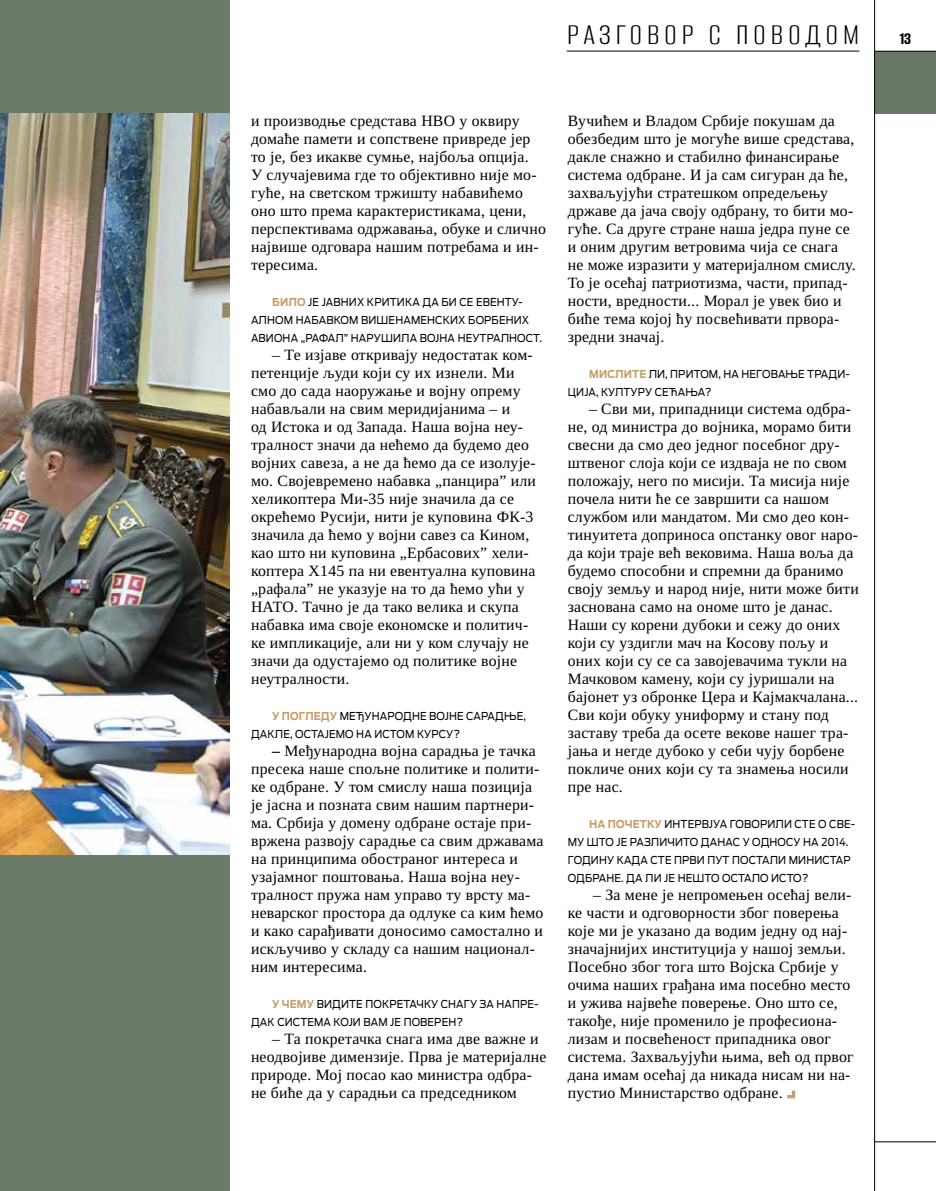
<style>
.page{position:relative;width:936px;height:1191px;background:#fff}
.page>*{position:absolute;margin:0;border:0;box-sizing:border-box;transform-origin:0 0}
.t1{font:100 31.5px "Alumni Sans";letter-spacing:.14em;color:#000}
.t2{font:100 18px "Alumni Sans";color:#000}
.t3{font:15.75px/18px "Tinos";letter-spacing:.015em;color:#000}
.t4{font:10.8px/18px "Ford Antenna";letter-spacing:.015em;color:#000;scale:.93 1}
.s1{font-weight:700;color:#c79d68}
.s2{font-weight:700}
</style>
<div class="page">
<div style="left:874px;top:51px;width:61px;height:63px;background:#687865"></div>
<div style="left:0;top:0;width:230px;height:1191px;background:#6b7b69"></div>
<svg style="left:787px;top:1090px;width:8px;height:8px"></svg>
<img style="left:0;top:114px;width:230px;height:741px">
<hr style="left:874px;top:51px;width:61px;height:1px;background:#000">
<hr style="left:874px;top:0;width:1px;height:1191px;background:#000">
<hr style="left:874px;top:1141px;width:61px;height:1px;background:#000">
<hr style="left:566px;top:51px;width:293px;height:1px;background:#000">
<h1 class="t1" style="left:566px;top:19px;width:294px">РАЗГОВОР С ПОВОДОМ</h1>
<p class="t2" style="left:899px;top:30px;width:13px">13</p>
<p class="t3" style="left:251px;top:112px;width:296px">и производње средстава НВО у оквиру домаће памети и сопствене привреде јер то је, без икакве сумње, најбоља опција.<br>У случајевима где то објективно није мо&shy;гуће, на светском тржишту набавићемо оно што према карактеристикама, цени, перспективама одржавања, обуке и слично највише одговара нашим потребама и ин&shy;тересима.</p>
<p class="t4" style="left:251px;top:292px;width:314px;text-indent:21px"><span class="s1">БИЛО</span> ЈЕ ЈАВНИХ КРИТИКА ДА БИ СЕ ЕВЕНТУ-<br>АЛНОМ НАБАВКОМ ВИШЕНАМЕНСКИХ БОРБЕНИХ<br>АВИОНА „РАФАЛ” НАРУШИЛА ВОЈНА НЕУТРАЛНОСТ.</p>
<p class="t3" style="left:251px;top:346px;width:286px;text-indent:21px">– Те изјаве откривају недостатак ком&shy;петенције људи који су их изнели. Ми смо до сада наоружање и војну опрему набављали на свим меридијанима – и<br>од Истока и од Запада. Наша војна неу&shy;тралност значи да нећемо да будемо део војних савеза, а не да ћемо да се изолује&shy;мо. Својевремено набавка „панцира” или хеликоптера Ми-35 није значила да се окрећемо Русији, нити је куповина ФК-3 значила да ћемо у војни савез са Кином, као што ни куповина „Ербасових” хели&shy;коптера Х145 па ни евентуална куповина „рафала” не указује на то да ћемо ући у НАТО. Тачно је да тако велика и скупа набавка има своје економске и политич&shy;ке импликације, али ни у ком случају не значи да одустајемо од политике војне неутралности.</p>
<p class="t4" style="left:251px;top:706px;width:297px;text-indent:21px"><span class="s1">У ПОГЛЕДУ</span> МЕЂУНАРОДНЕ ВОЈНЕ САРАДЊЕ,<br>ДАКЛЕ, ОСТАЈЕМО НА ИСТОМ КУРСУ?</p>
<p class="t3" style="left:251px;top:742px;width:294px;text-indent:21px"><span class="s2">–</span> Међународна војна сарадња је тачка пресека наше спољне политике и полити&shy;ке одбране. У том смислу наша позиција је јасна и позната свим нашим партнери&shy;ма. Србија у домену одбране остаје при&shy;вржена развоју сарадње са свим државама на принципима обостраног интереса и узајамног поштовања. Наша војна неу&shy;тралност пружа нам управо ту врсту ма&shy;неварског простора да одлуке са ким ћемо и како сарађивати доносимо самостално и искључиво у складу са нашим национал&shy;ним интересима.</p>
<p class="t4" style="left:251px;top:994px;width:311px;text-indent:21px"><span class="s1">У ЧЕМУ</span> ВИДИТЕ ПОКРЕТАЧКУ СНАГУ ЗА НАПРЕ-<br>ДАК СИСТЕМА КОЈИ ВАМ ЈЕ ПОВЕРЕН?</p>
<p class="t3" style="left:251px;top:1030px;width:297px;text-indent:21px">– Та покретачка снага има две важне и неодвојиве димензије. Прва је материјалне природе. Мој посао као министра одбра&shy;не биће да у сарадњи са председником</p>
<p class="t3" style="left:567px;top:112px;width:289px">Вучићем и Владом Србије покушам да обезбедим што је могуће више средстава, дакле снажно и стабилно финансирање система одбране. И ја сам сигуран да ће, захваљујући стратешком опредељењу државе да јача своју одбрану, то бити мо&shy;гуће. Са друге стране наша једра пуне се и оним другим ветровима чија се снага не може изразити у материјалном смислу.<br>То је осећај патриотизма, части, припад&shy;ности, вредности... Морал је увек био и биће тема којој ћу посвећивати првора&shy;зредни значај.</p>
<p class="t4" style="left:567px;top:364px;width:305px;text-indent:21px"><span class="s1">МИСЛИТЕ</span> ЛИ, ПРИТОМ, НА НЕГОВАЊЕ ТРАДИ-<br>ЦИЈА, КУЛТУРУ СЕЋАЊА?</p>
<p class="t3" style="left:567px;top:400px;width:292px;text-indent:21px">– Сви ми, припадници система одбра&shy;не, од министра до војника, морамо бити свесни да смо део једног посебног дру&shy;штвеног слоја који се издваја не по свом положају, него по мисији. Та мисија није почела нити ће се завршити са нашом службом или мандатом. Ми смо део кон&shy;тинуитета доприноса опстанку овог наро&shy;да који траје већ вековима. Наша воља да будемо способни и спремни да бранимо своју земљу и народ није, нити може бити заснована само на ономе што је данас.<br>Наши су корени дубоки и сежу до оних који су уздигли мач на Косову пољу и оних који су се са завојевачима тукли на Мачковом камену, који су јуришали на бајонет уз обронке Цера и Кајмакчалана...<br>Сви који обуку униформу и стану под заставу треба да осете векове нашег тра&shy;јања и негде дубоко у себи чују борбене покличе оних који су та знамења носили пре нас.</p>
<p class="t4" style="left:567px;top:814px;width:310px;text-indent:21px"><span class="s1">НА ПОЧЕТКУ</span> ИНТЕРВЈУА ГОВОРИЛИ СТЕ О СВЕ-МУ ШТО ЈЕ РАЗЛИЧИТО ДАНАС У ОДНОСУ НА 2014.<br>ГОДИНУ КАДА СТЕ ПРВИ ПУТ ПОСТАЛИ МИНИСТАР ОДБРАНЕ. ДА ЛИ ЈЕ НЕШТО ОСТАЛО ИСТО?</p>
<p class="t3" style="left:567px;top:886px;width:287px;text-indent:25px">– За мене је непромењен осећај вели&shy;ке части и одговорности због поверења које ми је указано да водим једну од нај&shy;значајнијих институција у нашој земљи.<br>Посебно због тога што Војска Србије у очима наших грађана има посебно место и ужива највеће поверење. Оно што се, такође, није променило је професиона&shy;лизам и посвећеност припадника овог система. Захваљујући њима, већ од првог дана имам осећај да никада нисам ни на&shy;пустио Министарство одбране.</p>
</div>
